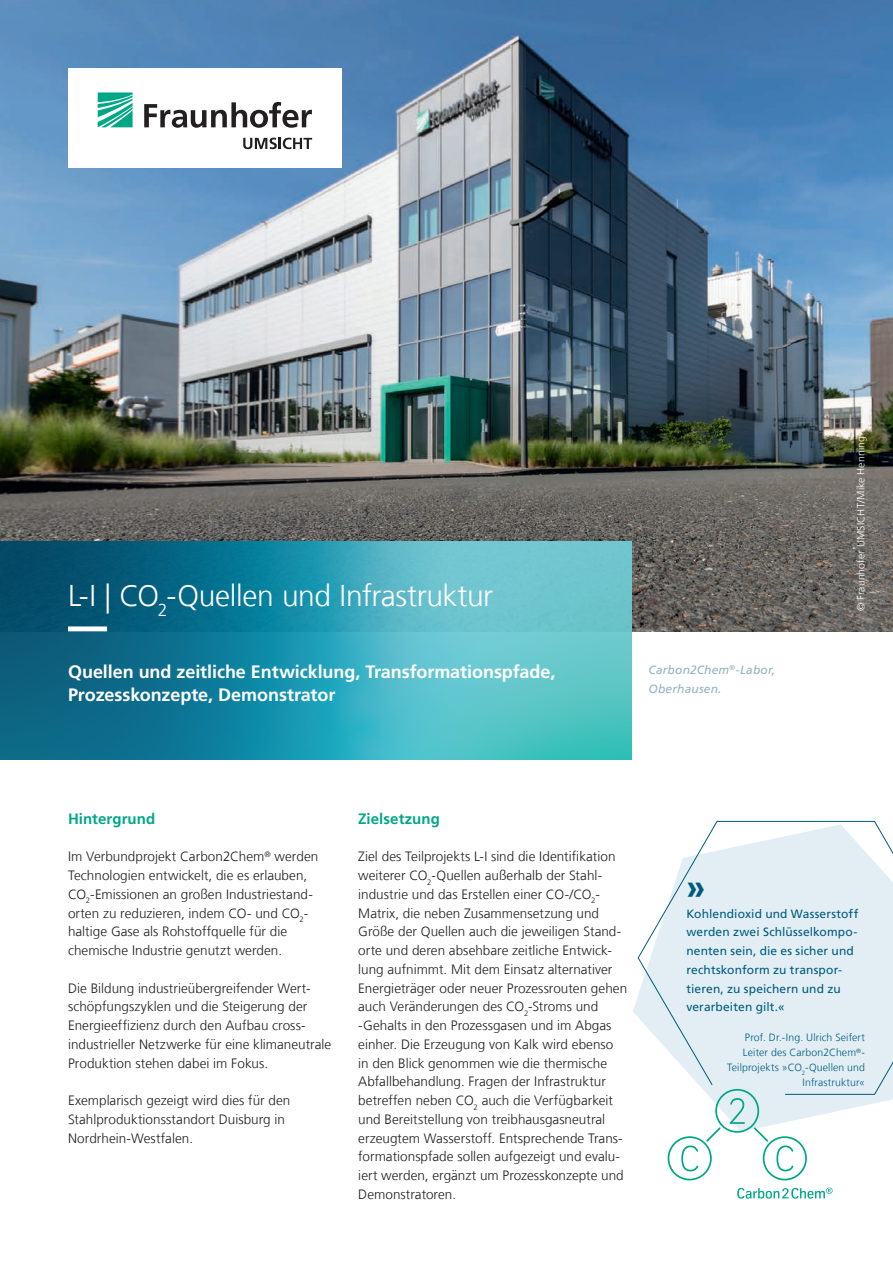
<style>
.page{position:relative;width:893px;height:1263px;background:#fff}
.page>*{position:absolute;margin:0;border:0;box-sizing:border-box;transform-origin:0 0}
.t1{font:700 34.5px "Frutiger LT Com";color:#005b7f}
.t2{font:300 30px "Frutiger LT Com";letter-spacing:-.015em;color:#fff}
.t3{font:700 18px/23.4px "Frutiger LT Com";letter-spacing:-.005em;color:#fff}
.t4{font:700 15px "Frutiger LT Com";letter-spacing:.005em;color:#00a786}
.t5{font:300 13.5px/18.8px "Frutiger LT Com";letter-spacing:.005em;color:#231f20}
.t6{font:12px/18.8px "Frutiger LT Com";letter-spacing:.01em;color:#005b7f}
.t7{font:italic 12px/18.8px "Frutiger LT Com";letter-spacing:.015em;color:#93b3c3}
.t8{font:300 10.5px/15px "Frutiger LT Com";letter-spacing:.01em;color:#005b7f;text-align:right}
.t9{font:300 10.5px "Frutiger LT Com";letter-spacing:.01em;color:#fff}
</style>
<div class="page">
<img style="left:0;top:0;width:893px;height:631px">
<div style="left:68px;top:68px;width:273px;height:99px;background:#fff"></div>
<svg style="left:98px;top:92px;width:35px;height:35px"></svg>
<svg style="left:144px;top:102px;width:168px;height:26px"></svg>
<svg style="left:243px;top:138px;width:69px;height:11px"></svg>
<svg style="left:0;top:541px;width:631px;height:218px;background:#3196aa"></svg>
<svg style="left:633px;top:1000px;width:260px;height:118px"></svg>
<svg style="left:637px;top:820px;width:256px;height:275px"></svg>
<svg style="left:68px;top:626px;width:521px;height:5px;background:#43a1b4"></svg>
<svg style="left:668px;top:1089px;width:139px;height:91px"></svg>
<svg style="left:737px;top:1187px;width:95px;height:12px"></svg>
<h2 class="t2" style="left:68px;top:579px;width:427px">L-I | CO<sub>2</sub>-Quellen und Infrastruktur</h2>
<h3 class="t3" style="left:68px;top:660px;width:489px">Quellen und zeitliche Entwicklung, Transformationspfade,<br>Prozesskonzepte, Demonstrator</h3>
<p class="t7" style="left:648px;top:660px;width:129px">Carbon2Chem<sup>®</sup>-Labor,<br>Oberhausen.</p>
<p class="t9" style="left:855px;top:611px;width:177px;rotate:-90deg">© Fraunhofer UMSICHT/Mike Henning</p>
<p class="t4" style="left:68px;top:810px;width:89px">Hintergrund</p>
<p class="t5" style="left:68px;top:847px;width:252px">Im Verbundprojekt Carbon2Chem<sup>®</sup> werden Technologien entwickelt, die es erlauben, CO<sub>2</sub>-Emissionen an großen Industriestand&shy;orten zu reduzieren, indem CO- und CO<sub>2</sub>- haltige Gase als Rohstoffquelle für die chemische Industrie genutzt werden.</p>
<p class="t5" style="left:68px;top:979px;width:265px">Die Bildung industrieübergreifender Wert&shy;schöpfungszyklen und die Steigerung der Energieeffizienz durch den Aufbau cross&shy;industrieller Netzwerke für eine klimaneutrale Produktion stehen dabei im Fokus.</p>
<p class="t5" style="left:68px;top:1091px;width:224px">Exemplarisch gezeigt wird dies für den<br>Stahlproduktionsstandort Duisburg in<br>Nordrhein-Westfalen.</p>
<p class="t4" style="left:358px;top:810px;width:83px">Zielsetzung</p>
<p class="t5" style="left:358px;top:847px;width:270px">Ziel des Teilprojekts L-I sind die Identifikation weiterer CO<sub>2</sub>-Quellen außerhalb der Stahl&shy;industrie und das Erstellen einer CO-/CO<sub>2</sub>- Matrix, die neben Zusammensetzung und Größe der Quellen auch die jeweiligen Stand&shy;orte und deren absehbare zeitliche Entwick&shy;lung aufnimmt. Mit dem Einsatz alternativer Energieträger oder neuer Prozessrouten gehen auch Veränderungen des CO<sub>2</sub>-Stroms und -Gehalts in den Prozessgasen und im Abgas einher. Die Erzeugung von Kalk wird ebenso in den Blick genommen wie die thermische Abfallbehandlung. Fragen der Infrastruktur betreffen neben CO<sub>2</sub> auch die Verfügbarkeit und Bereitstellung von treibhausgasneutral erzeugtem Wasserstoff. Entsprechende Trans&shy;formationspfade sollen aufgezeigt und evalu&shy;iert werden, ergänzt um Prozesskonzepte und Demonstratoren.</p>
<h1 class="t1" style="left:686px;top:867px;width:21px">»</h1>
<p class="t6" style="left:686px;top:904px;width:174px">Kohlendioxid und Wasserstoff werden zwei Schlüsselkompo&shy;nenten sein, die es sicher und rechtskonform zu transpor&shy;tieren, zu speichern und zu verarbeiten gilt.«</p>
<p class="t8" style="left:727px;top:1030px;width:139px">Prof. Dr.-Ing. Ulrich Seifert<br>Leiter des Carbon2Chem<sup>®</sup>-<br>Teilprojekts »CO<sub>2</sub>-Quellen und<br>Infrastruktur«</p>
</div>
